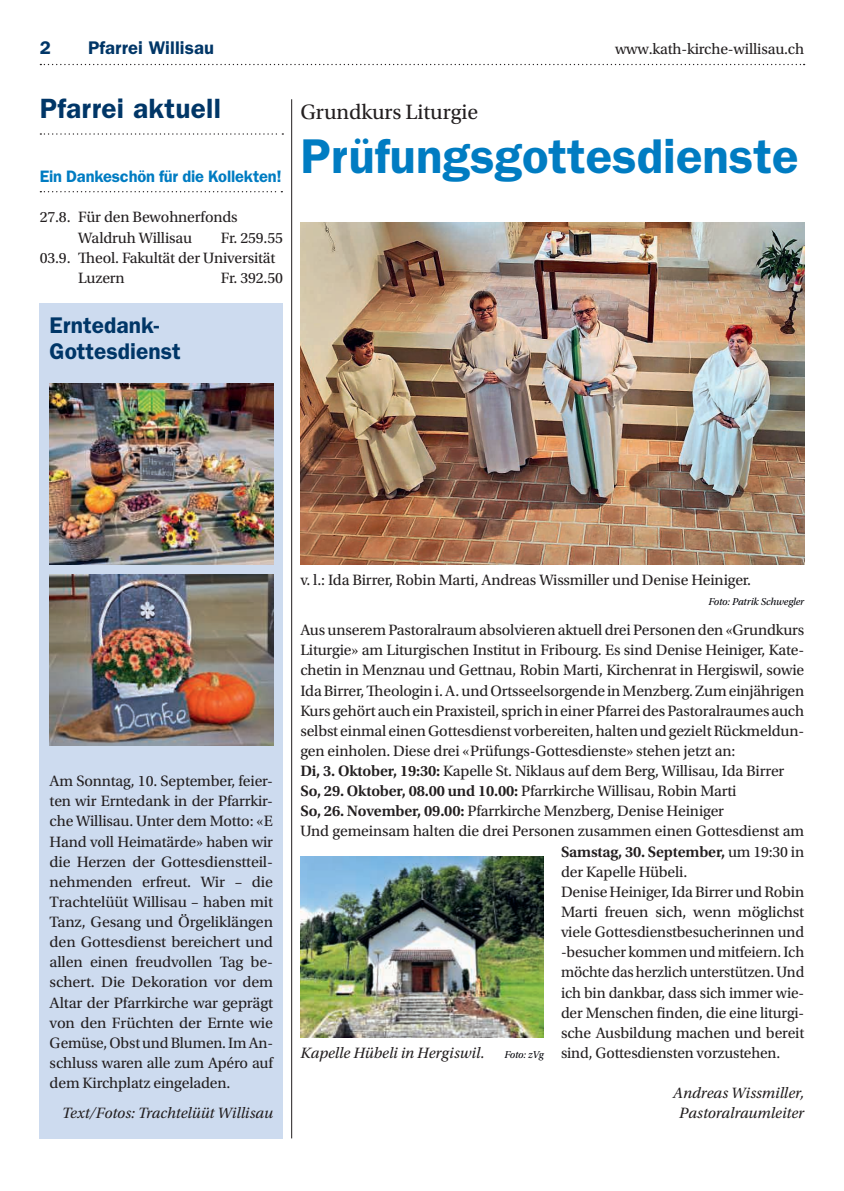
<style>
.page{position:relative;width:844px;height:1191px;background:#fff}
.page>*{position:absolute;margin:0;border:0;box-sizing:border-box;transform-origin:0 0}
.t1{font:600 49px "ITC Franklin Gothic Std";color:#007cc2}
.t2{font:600 28px "ITC Franklin Gothic Std";letter-spacing:.01em;color:#003667}
.t3{font:600 22.75px/25.4px "ITC Franklin Gothic Std";color:#003667}
.t4{font:21.88px "Utopia Std";color:#231f20}
.t5{font:600 18.38px "ITC Franklin Gothic Std";letter-spacing:.005em;color:#003667}
.t6{font:600 16.62px "ITC Franklin Gothic Std";letter-spacing:-.01em;color:#007cc2}
.t7{font:15.75px/20.1px "Utopia Std";letter-spacing:-.01em;color:#231f20;text-align:center}
.t8{font:italic 15.75px/20.1px "Utopia Std";color:#231f20;text-align:center}
.t9{font:15.75px "Utopia Std";letter-spacing:-.01em;color:#231f20;scale:.96 1}
.t10{font:600 15.75px "Utopia Std";letter-spacing:-.01em;color:#231f20}
.t11{font:italic 10.5px "Utopia Std";letter-spacing:-.01em;color:#000208}
.s1{font-weight:600}
.s2{font-weight:400}
.s3{font-size:10.5px;color:#000208}
</style>
<div class="page">
<svg style="left:40px;top:64px;width:764px;height:1px"></svg>
<svg style="left:40px;top:133px;width:243px;height:2px"></svg>
<svg style="left:40px;top:191px;width:242px;height:1px"></svg>
<hr style="left:291px;top:99px;width:1px;height:1039px;background:#231f20">
<div style="left:40px;top:303px;width:243px;height:835px;background:#cddbef"></div>
<img style="left:50px;top:383px;width:223px;height:181px">
<img style="left:50px;top:574px;width:223px;height:172px">
<img style="left:300px;top:222px;width:504px;height:342px">
<img style="left:300px;top:856px;width:243px;height:181px">
<p class="t5" style="left:40px;top:37px;width:13px">2</p>
<p class="t5" style="left:88px;top:37px;width:127px">Pfarrei Willisau</p>
<p class="t7" style="left:615px;top:39px;width:191px">www.kath-kirche-willisau.ch</p>
<h2 class="t2" style="left:40px;top:92px;width:183px">Pfarrei aktuell</h2>
<p class="t6" style="left:40px;top:167px;width:243px">Ein Dankeschön für die Kollekten!</p>
<p class="t7" style="left:40px;top:207px;width:199px">27.8. Für den Bewohnerfonds<br>Waldruh Willisau</p>
<p class="t7" style="left:221px;top:228px;width:64px">Fr. 259.55</p>
<p class="t7" style="left:40px;top:248px;width:237px">03.9. Theol. Fakultät der Universität</p>
<p class="t7" style="left:78px;top:268px;width:48px">Luzern</p>
<p class="t7" style="left:221px;top:268px;width:64px">Fr. 392.50</p>
<h3 class="t3" style="left:50px;top:313px;width:133px">Erntedank-<br>Gottesdienst</h3>
<h3 class="t4" style="left:300px;top:100px;width:179px">Grundkurs Liturgie</h3>
<h1 class="t1" style="left:300px;top:127px;width:499px">Prüfungsgottesdienste</h1>
<p class="t7" style="left:50px;top:771px;width:225px;text-align:justify">Am Sonntag, 10. September, feier&shy;ten wir Erntedank in der Pfarrkir&shy;che Willisau. Unter dem Motto: «E Hand voll Heimatärde» haben wir die Herzen der Gottesdienstteil&shy;nehmenden erfreut. Wir – die Trachtelüüt Willisau – haben mit Tanz, Gesang und Örgeliklängen den Gottesdienst bereichert und allen einen freudvollen Tag be&shy;schert. Die Dekoration vor dem Altar der Pfarrkirche war geprägt von den Früchten der Ernte wie Gemüse, Obst und Blumen. Im An&shy;schluss waren alle zum Apéro auf dem Kirchplatz eingeladen.</p>
<p class="t8" style="left:62px;top:1103px;width:212px">Text/Fotos: Trachtelüüt Willisau</p>
<p class="t7" style="left:300px;top:570px;width:452px">v. l.: Ida Birrer, Robin Marti, Andreas Wissmiller und Denise Heiniger.</p>
<p class="t11" style="left:708px;top:596px;width:97px">Foto: Patrik Schwegler</p>
<p class="t7" style="left:300px;top:620px;width:505px">Aus unserem Pastoralraum absolvieren aktuell drei Personen den «Grundkurs</p>
<p class="t7" style="left:300px;top:640px;width:505px">Liturgie» am Liturgischen Institut in Fribourg. Es sind Denise Heiniger, Kate-</p>
<p class="t7" style="left:300px;top:660px;width:505px">chetin in Menznau und Gettnau, Robin Marti, Kirchenrat in Hergiswil, sowie</p>
<p class="t7" style="left:300px;top:680px;width:505px">Ida Birrer, Theologin i. A. und Ortsseelsorgende in Menzberg. Zum einjährigen</p>
<p class="t7" style="left:300px;top:700px;width:505px">Kurs gehört auch ein Praxisteil, sprich in einer Pfarrei des Pastoralraumes auch</p>
<p class="t7" style="left:300px;top:721px;width:505px">selbst einmal einen Gottesdienst vorbereiten, halten und gezielt Rückmeldun-</p>
<p class="t7" style="left:300px;top:741px;width:436px">gen einholen. Diese drei «Prüfungs-Gottesdienste» stehen jetzt an:</p>
<p class="t7" style="left:300px;top:761px;width:485px"><span class="s1">Di, 3. Oktober, 19:30:</span> Kapelle St. Niklaus auf dem Berg, Willisau, Ida Birrer</p>
<p class="t7" style="left:300px;top:781px;width:437px"><span class="s1">So, 29. Oktober, 08.00 und 10.00:</span> Pfarrkirche Willisau, Robin Marti</p>
<p class="t7" style="left:300px;top:801px;width:425px"><span class="s1">So, 26. November, 09.00:</span> Pfarrkirche Menzberg, Denise Heiniger</p>
<p class="t7" style="left:300px;top:821px;width:505px">Und gemeinsam halten die drei Personen zusammen einen Gottesdienst am</p>
<p class="t10" style="left:561px;top:842px;width:245px">Samstag, 30. September, <span class="s2">um 19:30 in</span></p>
<p class="t7" style="left:561px;top:862px;width:128px">der Kapelle Hübeli.</p>
<p class="t7" style="left:561px;top:882px;width:245px">Denise Heiniger, Ida Birrer und Robin</p>
<p class="t7" style="left:561px;top:902px;width:245px">Marti freuen sich, wenn möglichst</p>
<p class="t7" style="left:561px;top:922px;width:245px">viele Gottesdienstbesucherinnen und</p>
<p class="t7" style="left:561px;top:942px;width:245px">-besucher kommen und mitfeiern. Ich</p>
<p class="t9" style="left:561px;top:963px;width:255px">möchte das herzlich unterstützen. Und</p>
<p class="t7" style="left:561px;top:982px;width:245px">ich bin dankbar, dass sich immer wie-</p>
<p class="t7" style="left:561px;top:1002px;width:245px">der Menschen finden, die eine liturgi-</p>
<p class="t7" style="left:561px;top:1022px;width:245px">sche Ausbildung machen und bereit</p>
<p class="t7" style="left:561px;top:1043px;width:221px">sind, Gottesdiensten vorzustehen.</p>
<p class="t8" style="left:672px;top:1083px;width:133px">Andreas Wissmiller,<br>Pastoralraumleiter</p>
<p class="t8" style="left:300px;top:1043px;width:245px">Kapelle Hübeli in Hergiswil. <span class="s3">Foto: zVg</span></p>
</div>
